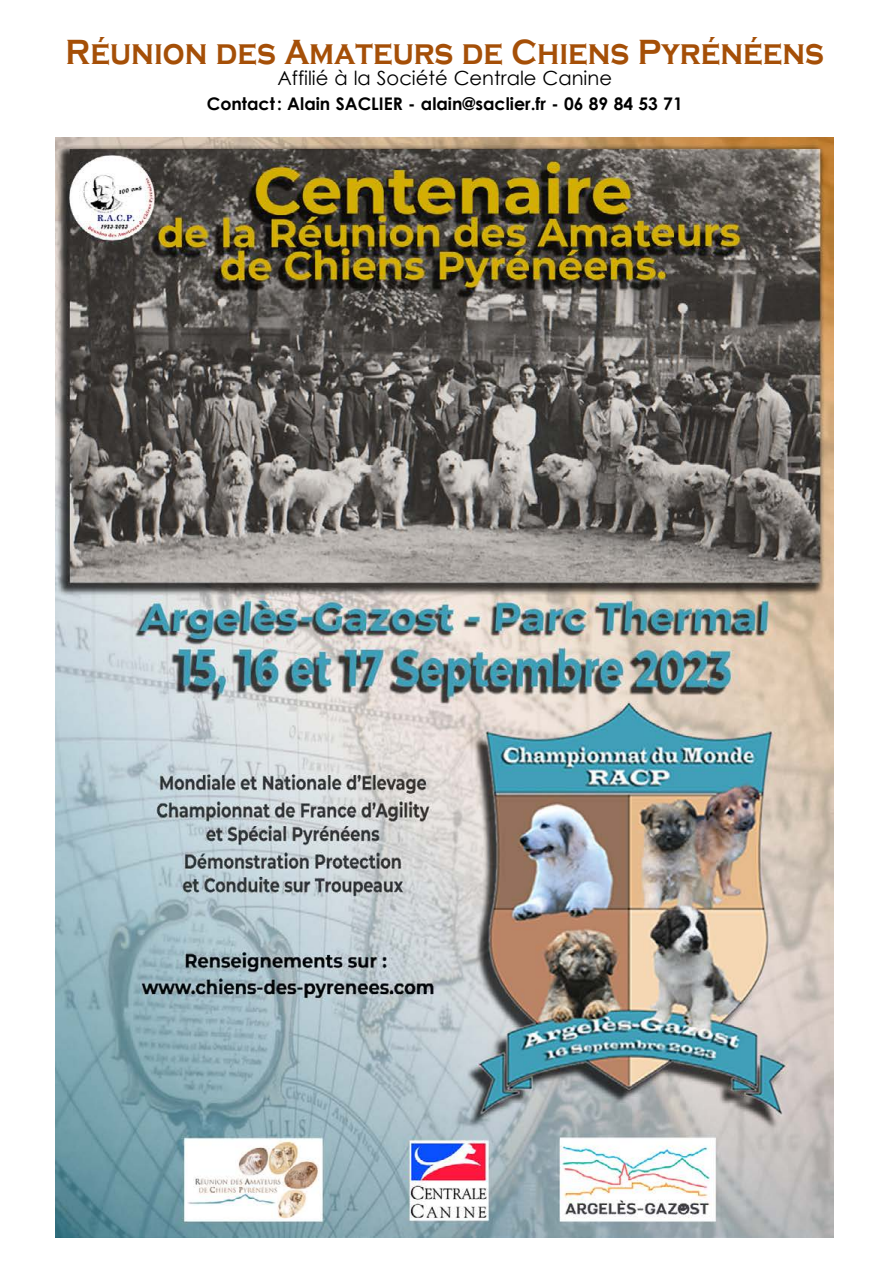
<style>
.page{position:relative;width:893px;height:1263px;background:#fff}
.page>*{position:absolute;margin:0;border:0;box-sizing:border-box;transform-origin:0 0}
.t1{font:700 36px "Copperplate Gothic";color:#a54f07;scale:.85 1}
.t2{font:19.5px "Century Gothic";color:#000}
.t3{font:700 17.4px "Century Gothic";color:#000}
</style>
<div class="page">
<img style="left:56px;top:137px;width:777px;height:1100px">
<h1 class="t1" style="left:66px;top:32px;width:894px">Réunion des Amateurs de Chiens Pyrénéens</h1>
<p class="t2" style="left:277px;top:64px;width:336px">Affilié à la Société Centrale Canine</p>
<p class="t3" style="left:207px;top:91px;width:477px">Contact: Alain SACLIER - alain@saclier.fr - 06 89 84 53 71</p>
</div>
